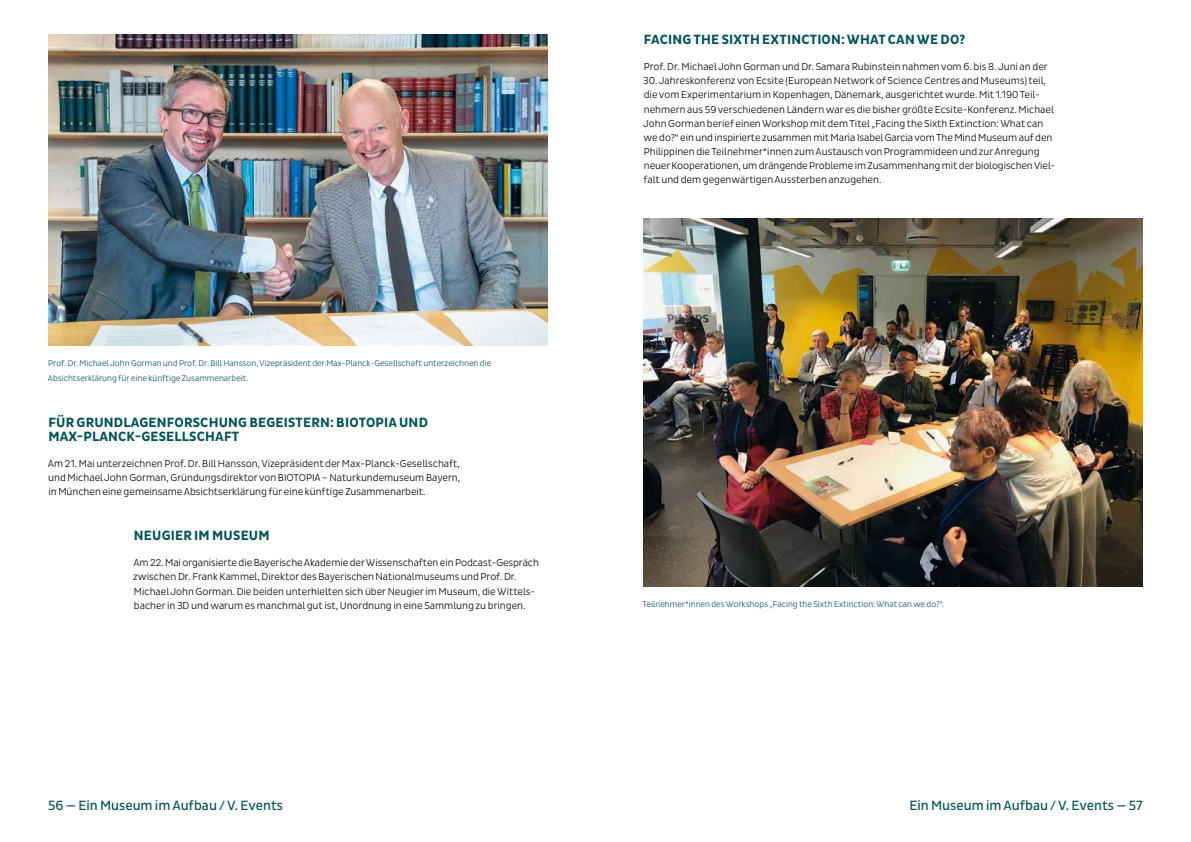
<style>
.page{position:relative;width:1191px;height:842px;background:#fff}
.page>*{position:absolute;margin:0;border:0;box-sizing:border-box;transform-origin:0 0}
.t1{font:700 13.7px/14.2px "Pluto Sans Cond";letter-spacing:.015em;color:#005355}
.t2{font:13.7px "Pluto Sans Cond";color:#005355}
.t3{font:300 10.2px/14.2px "Pluto Sans Cond";color:#000}
.t4{font:300 8.5px/14.2px "Pluto Sans Cond";color:#005355}
</style>
<div class="page">
<img style="left:48px;top:34px;width:499px;height:312px">
<img style="left:643px;top:218px;width:499px;height:369px">
<h1 class="t1" style="left:644px;top:33px;width:323px">FACING THE SIXTH EXTINCTION: WHAT CAN WE DO?</h1>
<p class="t4" style="left:48px;top:356px;width:445px">Prof. Dr. Michael John Gorman und Prof. Dr. Bill Hansson, Vizepräsident der Max-Planck-Gesellschaft unterzeichnen die<br>Absichtserklärung für eine künftige Zusammenarbeit.</p>
<h1 class="t1" style="left:48px;top:416px;width:381px">FÜR GRUNDLAGENFORSCHUNG BEGEISTERN: BIOTOPIA UND<br>MAX-PLANCK-GESELLSCHAFT</h1>
<p class="t3" style="left:48px;top:456px;width:414px;text-align:justify">Am 21. Mai unterzeichnen Prof. Dr. Bill Hansson, Vizepräsident der Max-Planck-Gesellschaft, und Michael John Gorman, Gründungsdirektor von BIOTOPIA – Naturkundemuseum Bayern, in München eine gemeinsame Absichtserklärung für eine künftige Zusammenarbeit.</p>
<h1 class="t1" style="left:134px;top:529px;width:137px">NEUGIER IM MUSEUM</h1>
<p class="t3" style="left:133px;top:556px;width:407px">Am 22. Mai organisierte die Bayerische Akademie der Wissenschaften ein Podcast-Gespräch zwischen Dr. Frank Kammel, Direktor des Bayerischen Nationalmuseums und Prof. Dr.<br>Michael John Gorman. Die beiden unterhielten sich über Neugier im Museum, die Wittels&shy;bacher in 3D und warum es manchmal gut ist, Unordnung in eine Sammlung zu bringen.</p>
<p class="t3" style="left:644px;top:60px;width:405px">Prof. Dr. Michael John Gorman und Dr. Samara Rubinstein nahmen vom 6. bis 8. Juni an der</p>
<p class="t3" style="left:643px;top:74px;width:414px">30. Jahreskonferenz von Ecsite (European Network of Science Centres and Museums) teil, die vom Experimentarium in Kopenhagen, Dänemark, ausgerichtet wurde. Mit 1.190 Teil&shy;nehmern aus 59 verschiedenen Ländern war es die bisher größte Ecsite-Konferenz. Michael John Gorman berief einen Workshop mit dem Titel „Facing the Sixth Extinction: What can we do?“ ein und inspirierte zusammen mit Maria Isabel Garcia vom The Mind Museum auf den Philippinen die Teilnehmer*innen zum Austausch von Programmideen und zur Anregung neuer Kooperationen, um drängende Probleme im Zusammenhang mit der biologischen Viel&shy;falt und dem gegenwärtigen Aussterben anzugehen.</p>
<p class="t4" style="left:642px;top:597px;width:303px">Teilnehmer*innen des Workshops „Facing the Sixth Extinction: What can we do?“.</p>
<h1 class="t2" style="left:48px;top:797px;width:236px">56 — Ein Museum im Aufbau / V. Events</h1>
<h1 class="t2" style="left:909px;top:797px;width:235px">Ein Museum im Aufbau / V. Events — 57</h1>
</div>
